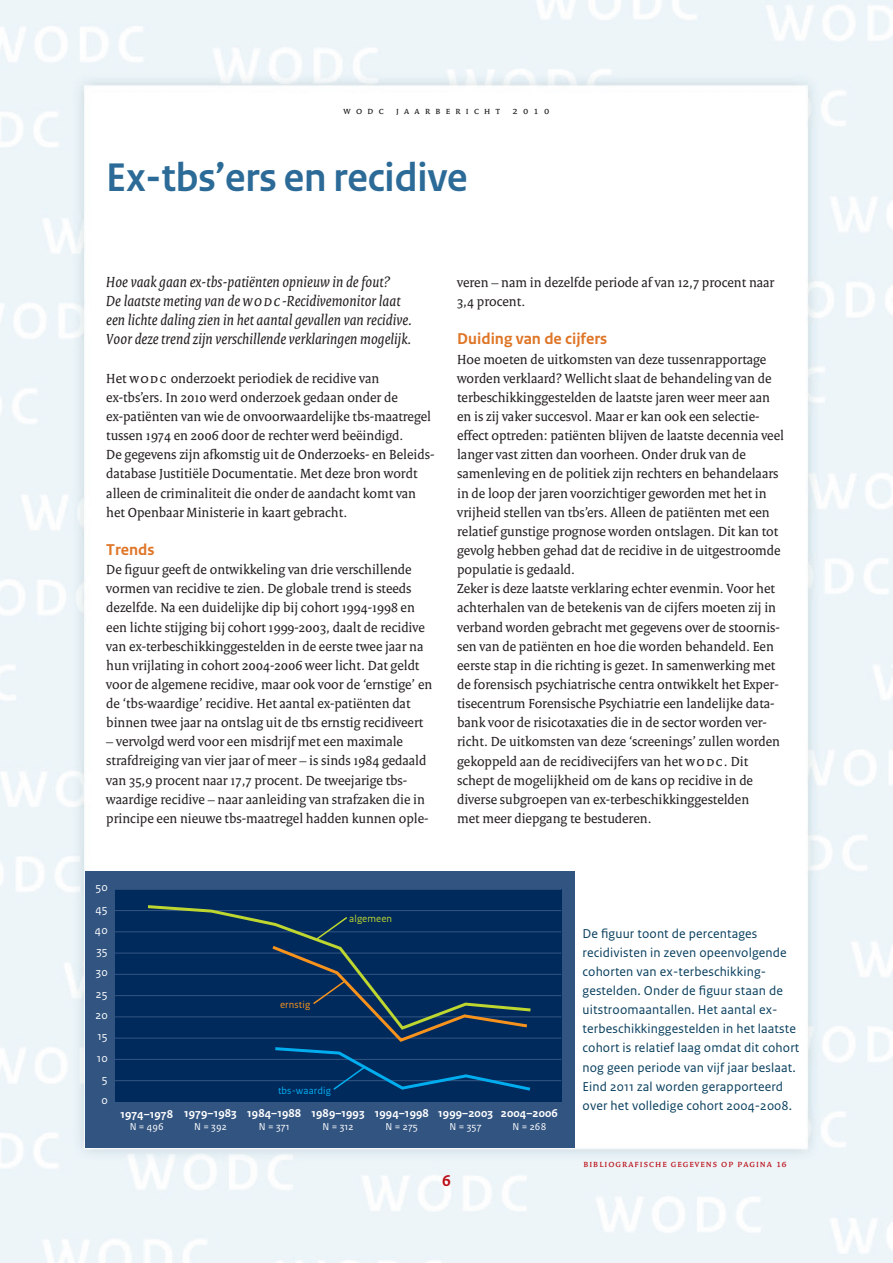
<style>
.page{position:relative;width:893px;height:1263px;background:#fff}
.page>*{position:absolute;margin:0;border:0;box-sizing:border-box;transform-origin:0 0}
.t1{font:700 42px "Rijksoverheid Sans Heading";color:#2c6b97}
.t2{font:700 16.5px "Rijksoverheid Sans Text";color:#df7527}
.t3{font:700 16.5px "Rijksoverheid Sans Text";color:#bb1018}
.t4{font:italic 15.75px/19.2px "Rijksoverheid Serif";letter-spacing:.01em;color:#231f20}
.t5{font:14.25px/19.2px "Rijksoverheid Serif";color:#231f20}
.t6{font:13.5px/19.2px "Rijksoverheid Sans Text";letter-spacing:.01em;color:#083e5d}
.t7{font:700 12px "Rijksoverheid Sans Text";letter-spacing:.01em;color:#fff}
.t8{font:12px/21.3px "Rijksoverheid Sans Text";letter-spacing:.01em;color:#fff;text-align:center}
.t9{font:10.5px "Rijksoverheid Sans Text";letter-spacing:.01em;color:#fff}
.t10{font:10.5px "Rijksoverheid Serif";letter-spacing:.1em;color:#bb1018}
.t11{font:10.5px "Rijksoverheid Serif";letter-spacing:.5em;color:#231f20}
.t12{font:10.5px "Rijksoverheid Sans Text";letter-spacing:.01em;color:#00aeef}
.t13{font:10.5px "Rijksoverheid Sans Text";letter-spacing:.01em;color:#bed630}
.t14{font:10.5px "Rijksoverheid Sans Text";letter-spacing:.01em;color:#f7931d}
</style>
<div class="page">
<img style="left:0;top:0;width:893px;height:1263px">
<div style="left:85px;top:872px;width:489px;height:276px;background:#325481"></div>
<div style="left:115px;top:889px;width:446px;height:212px;background:#00295c"></div>
<hr style="left:115px;top:889px;width:446px;height:1px;background:#325481">
<hr style="left:115px;top:910px;width:446px;height:1px;background:#325481">
<hr style="left:115px;top:931px;width:446px;height:1px;background:#325481">
<hr style="left:115px;top:952px;width:446px;height:1px;background:#325481">
<hr style="left:115px;top:974px;width:446px;height:1px;background:#325481">
<hr style="left:115px;top:995px;width:446px;height:1px;background:#325481">
<hr style="left:115px;top:1016px;width:446px;height:1px;background:#325481">
<hr style="left:115px;top:1037px;width:446px;height:2px;background:#325481">
<hr style="left:115px;top:1059px;width:446px;height:1px;background:#325481">
<hr style="left:115px;top:1080px;width:446px;height:1px;background:#325481">
<svg style="left:145px;top:905px;width:389px;height:113px"></svg>
<svg style="left:269px;top:915px;width:264px;height:176px"></svg>
<p class="t11" style="left:344px;top:104px;width:207px">wodc jaarbericht 2010</p>
<h1 class="t1" style="left:106px;top:154px;width:363px">Ex-tbs’ers en recidive</h1>
<p class="t4" style="left:106px;top:272px;width:307px">Hoe vaak gaan ex-tbs-patiënten opnieuw in de fout?<br>De laatste meting van de wodc-Recidivemonitor laat een lichte daling zien in het aantal gevallen van recidive.<br>Voor deze trend zijn verschillende verklaringen mogelijk.</p>
<p class="t5" style="left:106px;top:368px;width:330px">Het wodc onderzoekt periodiek de recidive van ex-tbs’ers. In 2010 werd onderzoek gedaan onder de ex-patiënten van wie de onvoorwaardelijke tbs-maatregel tussen 1974 en 2006 door de rechter werd beëindigd.<br>De gegevens zijn afkomstig uit de Onderzoeks- en Beleids&shy;database Justitiële Documentatie. Met deze bron wordt alleen de criminaliteit die onder de aandacht komt van het Openbaar Ministerie in kaart gebracht.</p>
<p class="t2" style="left:106px;top:540px;width:50px">Trends</p>
<p class="t5" style="left:106px;top:560px;width:327px">De figuur geeft de ontwikkeling van drie verschillende vormen van recidive te zien. De globale trend is steeds dezelfde. Na een duidelijke dip bij cohort 1994-1998 en een lichte stijging bij cohort 1999-2003, daalt de recidive van ex-terbeschikkinggestelden in de eerste twee jaar na hun vrijlating in cohort 2004-2006 weer licht. Dat geldt voor de algemene recidive, maar ook voor de ‘ernstige’ en de ‘tbs-waardige’ recidive. Het aantal ex-patiënten dat binnen twee jaar na ontslag uit de tbs ernstig recidiveert</p>
<p class="t5" style="left:106px;top:732px;width:324px">– vervolgd werd voor een misdrijf met een maximale strafdreiging van vier jaar of meer – is sinds 1984 gedaald van 35,9 procent naar 17,7 procent. De tweejarige tbs&shy;waardige recidive – naar aanleiding van strafzaken die in principe een nieuwe tbs-maatregel hadden kunnen ople-</p>
<p class="t5" style="left:457px;top:273px;width:319px">veren – nam in dezelfde periode af van 12,7 procent naar<br>3,4 procent.</p>
<p class="t2" style="left:457px;top:330px;width:152px">Duiding van de cijfers</p>
<p class="t5" style="left:457px;top:349px;width:328px">Hoe moeten de uitkomsten van deze tussenrapportage worden verklaard? Wellicht slaat de behandeling van de terbeschikkinggestelden de laatste jaren weer meer aan en is zij vaker succesvol. Maar er kan ook een selectie&shy;effect optreden: patiënten blijven de laatste decennia veel langer vast zitten dan voorheen. Onder druk van de samenleving en de politiek zijn rechters en behandelaars in de loop der jaren voorzichtiger geworden met het in vrijheid stellen van tbs’ers. Alleen de patiënten met een relatief gunstige prognose worden ontslagen. Dit kan tot gevolg hebben gehad dat de recidive in de uitgestroomde populatie is gedaald.<br>Zeker is deze laatste verklaring echter evenmin. Voor het achterhalen van de betekenis van de cijfers moeten zij in verband worden gebracht met gegevens over de stoornis&shy;sen van de patiënten en hoe die worden behandeld. Een eerste stap in die richting is gezet. In samenwerking met de forensisch psychiatrische centra ontwikkelt het Exper&shy;tisecentrum Forensische Psychiatrie een landelijke data&shy;bank voor de risicotaxaties die in de sector worden ver&shy;richt. De uitkomsten van deze ‘screenings’ zullen worden gekoppeld aan de recidivecijfers van het wodc. Dit schept de mogelijkheid om de kans op recidive in de diverse subgroepen van ex-terbeschikkinggestelden<br>met meer diepgang te bestuderen.</p>
<p class="t8" style="left:95px;top:877px;width:14px">50<br>45<br>40<br>35<br>30<br>25<br>20<br>15<br>10<br>5<br>0</p>
<p class="t13" style="left:349px;top:913px;width:44px">algemeen</p>
<p class="t14" style="left:280px;top:998px;width:32px">ernstig</p>
<p class="t7" style="left:120px;top:1107px;width:54px">1974–1978</p>
<p class="t9" style="left:130px;top:1121px;width:36px">N = 496</p>
<p class="t7" style="left:184px;top:1107px;width:54px">1979–1983</p>
<p class="t9" style="left:194px;top:1121px;width:34px">N = 392</p>
<p class="t12" style="left:278px;top:1084px;width:55px">tbs-waardig</p>
<p class="t7" style="left:247px;top:1107px;width:55px">1984–1988</p>
<p class="t9" style="left:259px;top:1121px;width:32px">N = 371</p>
<p class="t7" style="left:311px;top:1107px;width:55px">1989–1993</p>
<p class="t9" style="left:323px;top:1121px;width:32px">N = 312</p>
<p class="t7" style="left:375px;top:1107px;width:55px">1994–1998</p>
<p class="t9" style="left:386px;top:1121px;width:34px">N = 275</p>
<p class="t7" style="left:438px;top:1107px;width:56px">1999–2003</p>
<p class="t9" style="left:450px;top:1121px;width:33px">N = 357</p>
<p class="t7" style="left:501px;top:1107px;width:59px">2004–2006</p>
<p class="t9" style="left:513px;top:1121px;width:35px">N = 268</p>
<p class="t3" style="left:442px;top:1172px;width:10px">6</p>
<p class="t6" style="left:583px;top:924px;width:218px">De figuur toont de percentages recidivisten in zeven opeenvolgende cohorten van ex-terbeschikking&shy;gestelden. Onder de figuur staan de uitstroomaantallen. Het aantal ex&shy;terbeschikkinggestelden in het laatste cohort is relatief laag omdat dit cohort nog geen periode van vijf jaar beslaat.<br>Eind 2011 zal worden gerapporteerd over het volledige cohort 2004-2008.</p>
<p class="t10" style="left:583px;top:1158px;width:205px">bibliografische gegevens op pagina 16</p>
</div>
